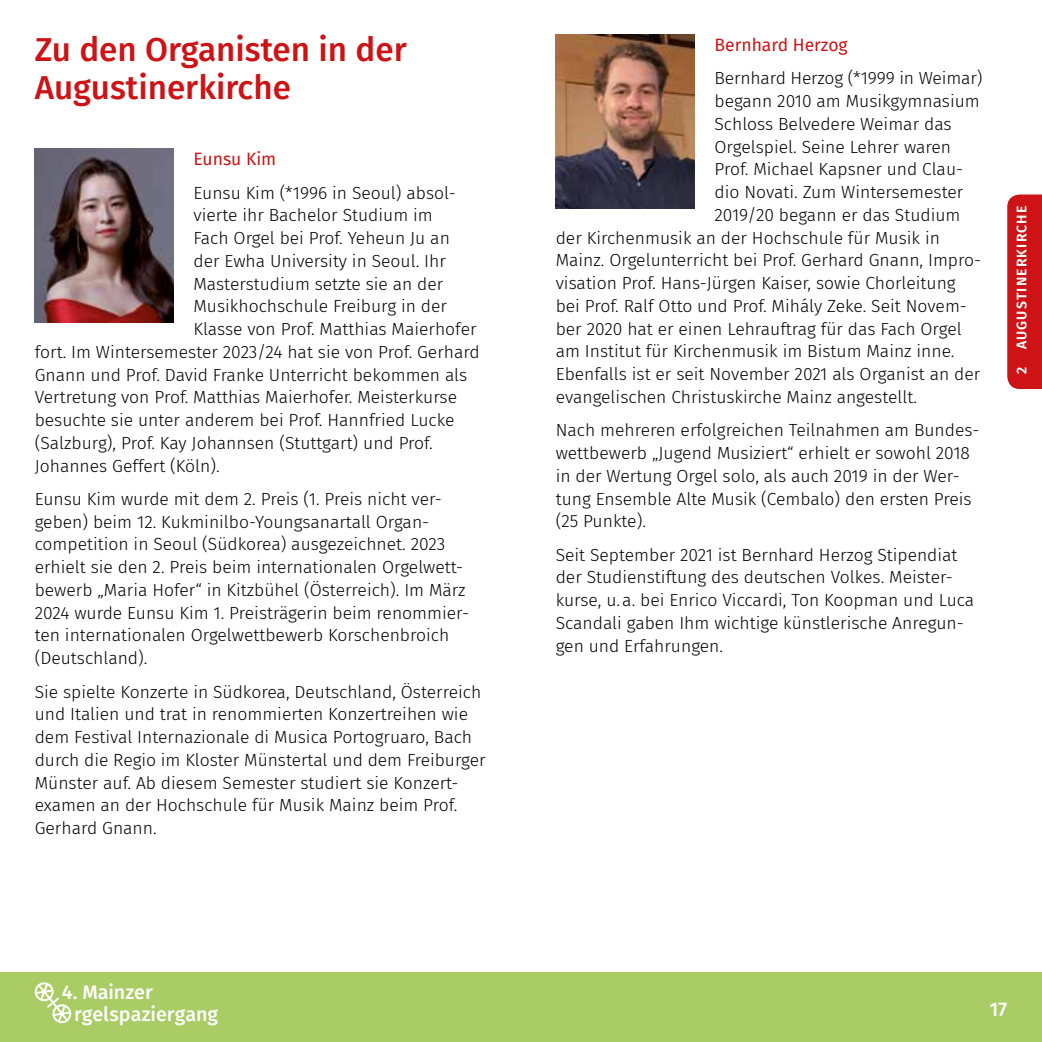
<style>
.page{position:relative;width:1042px;height:1042px;background:#fff}
.page>*{position:absolute;margin:0;border:0;box-sizing:border-box;transform-origin:0 0}
.t1{font:500 33.25px/38.5px "Fira Sans";color:#cd1316}
.t2{font:500 19.6px/21.7px "Fira Sans";color:#fff}
.t3{font:300 17.5px/22.8px "Fira Sans";color:#000}
.t4{font:17.5px "Fira Sans";color:#cd1316}
.t5{font:600 14px "Fira Sans";letter-spacing:.085em;color:#fff}
</style>
<div class="page">
<div style="left:0;top:972px;width:1042px;height:70px;background:#aacc64"></div>
<svg style="left:34px;top:982px;width:38px;height:42px"></svg>
<img style="left:556px;top:35px;width:138px;height:173px">
<div style="left:1007px;top:194px;width:35px;height:195px;background:#cd1316"></div>
<img style="left:35px;top:149px;width:139px;height:173px">
<h1 class="t1" style="left:35px;top:28px;width:374px">Zu den Organisten in der<br>Augustinerkirche</h1>
<p class="t4" style="left:193px;top:146px;width:84px">Eunsu Kim</p>
<p class="t3" style="left:193px;top:181px;width:264px">Eunsu Kim (*1996 in Seoul) absol-</p>
<p class="t3" style="left:193px;top:204px;width:241px">vierte ihr Bachelor Studium im</p>
<p class="t3" style="left:193px;top:226px;width:258px">Fach Orgel bei Prof. Yeheun Ju an</p>
<p class="t3" style="left:193px;top:249px;width:254px">der Ewha University in Seoul. Ihr</p>
<p class="t3" style="left:193px;top:272px;width:251px">Masterstudium setzte sie an der</p>
<p class="t3" style="left:193px;top:295px;width:255px">Musikhochschule Freiburg in der</p>
<p class="t3" style="left:193px;top:317px;width:285px">Klasse von Prof. Matthias Maierhofer</p>
<p class="t3" style="left:35px;top:340px;width:446px">fort. Im Wintersemester 2023/24 hat sie von Prof. Gerhard</p>
<p class="t3" style="left:35px;top:363px;width:434px">Gnann und Prof. David Franke Unterricht bekommen als</p>
<p class="t3" style="left:35px;top:386px;width:424px">Vertretung von Prof. Matthias Maierhofer. Meisterkurse</p>
<p class="t3" style="left:35px;top:408px;width:421px">besuchte sie unter anderem bei Prof. Hannfried Lucke</p>
<p class="t3" style="left:35px;top:431px;width:399px">(Salzburg), Prof. Kay Johannsen (Stuttgart) und Prof.</p>
<p class="t3" style="left:35px;top:454px;width:187px">Johannes Geffert (Köln).</p>
<p class="t3" style="left:35px;top:487px;width:436px">Eunsu Kim wurde mit dem 2. Preis (1. Preis nicht ver&shy;geben) beim 12. Kukminilbo-Youngsanartall Organ&shy;competition in Seoul (Südkorea) ausgezeichnet. 2023 erhielt sie den 2. Preis beim internationalen Orgelwett&shy;bewerb „Maria Hofer“ in Kitzbühel (Österreich). Im März 2024 wurde Eunsu Kim 1. Preisträgerin beim renommier&shy;ten internationalen Orgelwettbewerb Korschenbroich (Deutschland).</p>
<p class="t3" style="left:35px;top:680px;width:452px">Sie spielte Konzerte in Südkorea, Deutschland, Österreich und Italien und trat in renommierten Konzertreihen wie dem Festival Internazionale di Musica Portogruaro, Bach durch die Regio im Kloster Münstertal und dem Freiburger Münster auf. Ab diesem Semester studiert sie Konzert&shy;examen an der Hochschule für Musik Mainz beim Prof.<br>Gerhard Gnann.</p>
<p class="t2" style="left:74px;top:980px;width:146px;text-indent:-12px">4. Mainzer rgelspaziergang</p>
<p class="t4" style="left:714px;top:32px;width:135px">Bernhard Herzog</p>
<p class="t3" style="left:714px;top:67px;width:269px">Bernhard Herzog (*1999 in Weimar)</p>
<p class="t3" style="left:714px;top:90px;width:267px">begann 2010 am Musikgymnasium</p>
<p class="t3" style="left:714px;top:112px;width:239px">Schloss Belvedere Weimar das</p>
<p class="t3" style="left:714px;top:135px;width:238px">Orgelspiel. Seine Lehrer waren</p>
<p class="t3" style="left:714px;top:158px;width:250px">Prof. Michael Kapsner und Clau-</p>
<p class="t3" style="left:714px;top:181px;width:250px">dio Novati. Zum Wintersemester</p>
<p class="t3" style="left:714px;top:203px;width:247px">2019/20 begann er das Studium</p>
<p class="t3" style="left:556px;top:226px;width:386px">der Kirchenmusik an der Hochschule für Musik in</p>
<p class="t3" style="left:556px;top:249px;width:427px">Mainz. Orgelunterricht bei Prof. Gerhard Gnann, Impro-</p>
<p class="t3" style="left:556px;top:272px;width:401px">visation Prof. Hans-Jürgen Kaiser, sowie Chorleitung</p>
<p class="t3" style="left:556px;top:294px;width:413px">bei Prof. Ralf Otto und Prof. Mihály Zeke. Seit Novem-</p>
<p class="t3" style="left:556px;top:317px;width:407px">ber 2020 hat er einen Lehrauftrag für das Fach Orgel</p>
<p class="t3" style="left:556px;top:340px;width:400px">am Institut für Kirchenmusik im Bistum Mainz inne.</p>
<p class="t3" style="left:556px;top:363px;width:426px">Ebenfalls ist er seit November 2021 als Organist an der</p>
<p class="t3" style="left:556px;top:385px;width:363px">evangelischen Christuskirche Mainz angestellt.</p>
<p class="t3" style="left:556px;top:419px;width:425px">Nach mehreren erfolgreichen Teilnahmen am Bundes&shy;wettbewerb „Jugend Musiziert“ erhielt er sowohl 2018 in der Wertung Orgel solo, als auch 2019 in der Wer&shy;tung Ensemble Alte Musik (Cembalo) den ersten Preis (25 Punkte).</p>
<p class="t3" style="left:556px;top:543px;width:420px">Seit September 2021 ist Bernhard Herzog Stipendiat der Studienstiftung des deutschen Volkes. Meister&shy;kurse, u.a. bei Enrico Viccardi, Ton Koopman und Luca Scandali gaben Ihm wichtige künstlerische Anregun&shy;gen und Erfahrungen.</p>
<p class="t5" style="left:1010px;top:374px;width:170px;rotate:-90deg">2 Augustinerkirche</p>
<p class="t2" style="left:989px;top:998px;width:19px">17</p>
</div>
